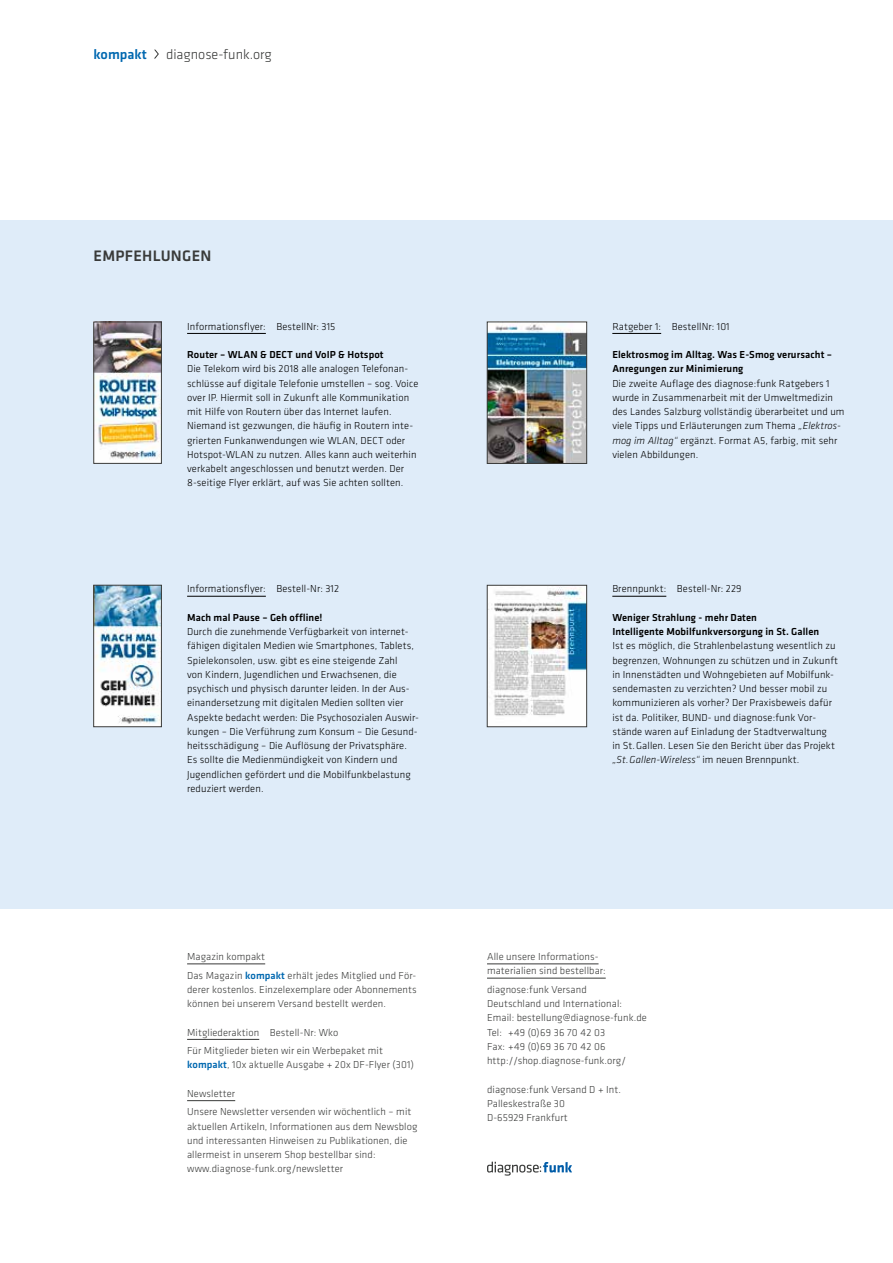
<style>
.page{position:relative;width:893px;height:1263px;background:#fff}
.page>*{position:absolute;margin:0;border:0;box-sizing:border-box;transform-origin:0 0}
.t1{font:500 15.75px "Klavika";color:#393a39}
.t2{font:300 14.25px "Klavika";color:#393a39}
.t3{font:500 14.25px "Klavika";color:#0068b0}
.t4{font:300 10.5px/14.2px "Klavika";letter-spacing:.01em;color:#000}
.t5{font:300 10.5px/14.2px "Klavika";letter-spacing:.01em;color:#393a39}
.t6{font:500 10.5px/14.2px "Klavika";letter-spacing:.01em;color:#000}
.s1{font-weight:500;color:#0068b0}
.s2{font-style:italic}
</style>
<div class="page">
<svg style="left:154px;top:50px;width:5px;height:9px"></svg>
<div style="left:0;top:221px;width:893px;height:688px;background:#dfecf9"></div>
<hr style="left:187px;top:596px;width:79px;height:1px;background:#000">
<hr style="left:187px;top:964px;width:78px;height:1px;background:#393a39">
<hr style="left:187px;top:1039px;width:72px;height:1px;background:#393a39">
<hr style="left:187px;top:1100px;width:48px;height:1px;background:#393a39">
<hr style="left:612px;top:596px;width:54px;height:1px;background:#000">
<hr style="left:187px;top:333px;width:79px;height:1px;background:#000">
<hr style="left:612px;top:333px;width:49px;height:1px;background:#000">
<img style="left:95px;top:587px;width:65px;height:138px">
<div style="left:93px;top:585px;width:69px;height:142px;border:1px solid #393a39"></div>
<img style="left:489px;top:324px;width:96px;height:138px">
<div style="left:487px;top:322px;width:100px;height:142px;border:1px solid #393a39"></div>
<img style="left:489px;top:587px;width:96px;height:138px">
<div style="left:487px;top:585px;width:100px;height:142px;border:1px solid #393a39"></div>
<img style="left:96px;top:324px;width:64px;height:138px">
<div style="left:94px;top:322px;width:68px;height:142px;border:1px solid #393a39"></div>
<hr style="left:487px;top:964px;width:111px;height:1px;background:#393a39">
<hr style="left:487px;top:978px;width:119px;height:1px;background:#393a39">
<svg style="left:487px;top:1161px;width:85px;height:14px"></svg>
<h2 class="t3" style="left:94px;top:46px;width:55px">kompakt</h2>
<h2 class="t2" style="left:166px;top:46px;width:107px">diagnose-funk.org</h2>
<h1 class="t1" style="left:94px;top:247px;width:119px">Empfehlungen</h1>
<p class="t4" style="left:187px;top:319px;width:150px">Informationsflyer: BestellNr: 315</p>
<p class="t6" style="left:187px;top:348px;width:50px">Router – WLAN</p>
<p class="t6" style="left:260px;top:348px;width:16px">&amp; DECT</p>
<p class="t6" style="left:295px;top:348px;width:90px">und VoIP &amp; Hotspot</p>
<p class="t4" style="left:187px;top:362px;width:233px">Die Telekom wird bis 2018 alle analogen Telefonan&shy;schlüsse auf digitale Telefonie umstellen – sog. Voice over IP. Hiermit soll in Zukunft alle Kommunikation mit Hilfe von Routern über das Internet laufen.<br>Niemand ist gezwungen, die häufig in Routern inte&shy;grierten Funkanwendungen wie WLAN, DECT oder Hotspot-WLAN zu nutzen. Alles kann auch weiterhin verkabelt angeschlossen und benutzt werden. Der 8-seitige Flyer erklärt, auf was Sie achten sollten.</p>
<p class="t4" style="left:187px;top:582px;width:154px">Informationsflyer: Bestell-Nr: 312</p>
<p class="t6" style="left:187px;top:611px;width:137px">Mach mal Pause – Geh offline!</p>
<p class="t4" style="left:187px;top:625px;width:233px">Durch die zunehmende Verfügbarkeit von internet&shy;fähigen digitalen Medien wie Smartphones, Tablets, Spielekonsolen, usw. gibt es eine steigende Zahl<br>von Kindern, Jugendlichen und Erwachsenen, die psychisch und physisch darunter leiden. In der Aus&shy;einandersetzung mit digitalen Medien sollten vier Aspekte bedacht werden: Die Psychosozialen Auswir&shy;kungen – Die Verführung zum Konsum – Die Gesund&shy;heitsschädigung – Die Auflösung der Privatsphäre.<br>Es sollte die Medienmündigkeit von Kindern und Jugendlichen gefördert und die Mobilfunkbelastung reduziert werden.</p>
<p class="t5" style="left:187px;top:948px;width:231px;line-height:18.5px">Magazin kompakt<br>Das Magazin <span class="s1">kompakt</span> erhält jedes Mitglied und För-</p>
<p class="t5" style="left:187px;top:982px;width:231px">derer kostenlos. Einzelexemplare oder Abonnements können bei unserem Versand bestellt werden.</p>
<p class="t5" style="left:187px;top:1023px;width:197px;line-height:18.5px">Mitgliederaktion Bestell-Nr: Wko<br>Für Mitglieder bieten wir ein Werbepaket mit</p>
<p class="t5" style="left:187px;top:1058px;width:228px"><span class="s1">kompakt</span>, 10x aktuelle Ausgabe + 20x DF-Flyer (301)</p>
<p class="t5" style="left:187px;top:1084px;width:226px;line-height:18.5px">Newsletter<br>Unsere Newsletter versenden wir wöchentlich – mit</p>
<p class="t5" style="left:187px;top:1119px;width:232px">aktuellen Artikeln, Informationen aus dem Newsblog und interessanten Hinweisen zu Publikationen, die allermeist in unserem Shop bestellbar sind: www.diagnose-funk.org/newsletter</p>
<p class="t4" style="left:612px;top:319px;width:119px">Ratgeber 1: BestellNr: 101</p>
<p class="t6" style="left:612px;top:348px;width:221px">Elektrosmog im Alltag. Was E-Smog verursacht –<br>Anregungen zur Minimierung</p>
<p class="t4" style="left:612px;top:376px;width:234px">Die zweite Auflage des diagnose:funk Ratgebers 1 wurde in Zusammenarbeit mit der Umweltmedizin des Landes Salzburg vollständig überarbeitet und um viele Tipps und Erläuterungen zum Thema <span class="s2">„Elektros&shy;mog im Alltag“</span> ergänzt. Format A5, farbig, mit sehr vielen Abbildungen.</p>
<p class="t4" style="left:612px;top:582px;width:131px">Brennpunkt: Bestell-Nr: 229</p>
<p class="t6" style="left:612px;top:611px;width:209px">Weniger Strahlung - mehr Daten<br>I ntelligente Mobilfunkversorgung in St. Gallen</p>
<p class="t4" style="left:612px;top:639px;width:227px">Ist es möglich, die Strahlenbelastung wesentlich zu begrenzen, Wohnungen zu schützen und in Zukunft in Innenstädten und Wohngebieten auf Mobilfunk&shy;sendemasten zu verzichten? Und besser mobil zu kommunizieren als vorher? Der Praxisbeweis dafür ist da. Politiker, BUND- und diagnose:funk Vor&shy;stände waren auf Einladung der Stadtverwaltung<br>in St.Gallen. Lesen Sie den Bericht über das Projekt <span class="s2">„St.Gallen-Wireless“</span> im neuen Brennpunkt.</p>
<p class="t5" style="left:487px;top:950px;width:120px">Alle unsere Informations&shy;materialien sind bestellbar:</p>
<p class="t5" style="left:487px;top:982px;width:161px">diagnose:funk Versand<br>Deutschland und International:<br>Email: bestellung@diagnose-funk.de<br>Tel: +49 (0)69 36 70 42 03<br>Fax: +49 (0)69 36 70 42 06 http://shop.diagnose-funk.org/</p>
<p class="t5" style="left:487px;top:1082px;width:136px">diagnose:funk Versand D + Int.<br>Palleskestraße 30<br>D-65929 Frankfurt</p>
</div>
